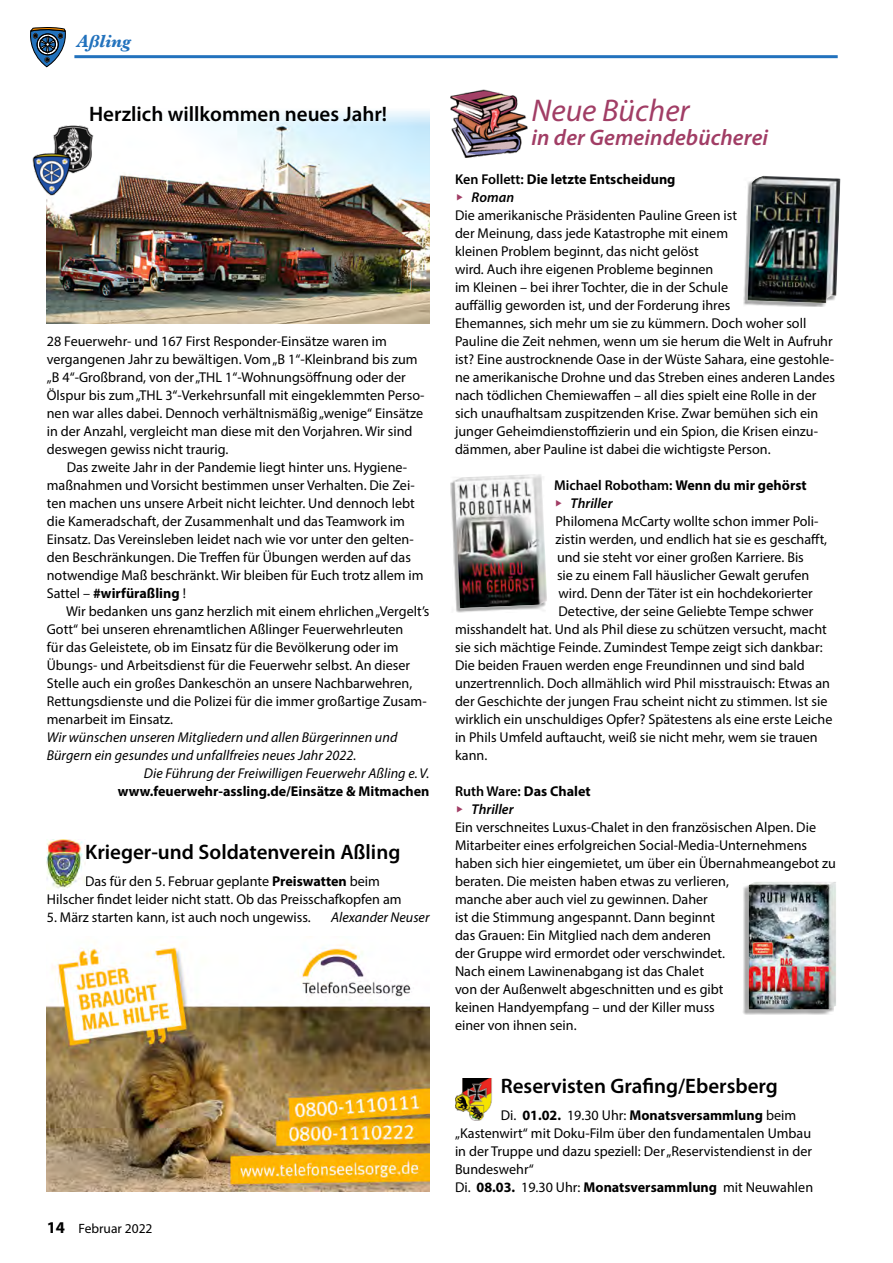
<style>
.page{position:relative;width:893px;height:1263px;background:#fff}
.page>*{position:absolute;margin:0;border:0;box-sizing:border-box;transform-origin:0 0}
.Head_14_reg_-_2_Zeil{font:italic 31.5px "Myriad Pro";color:#a13d65}
.Head_14_reg_-_2_Zeil-2{font:italic 600 22.5px "Myriad Pro";letter-spacing:.005em;color:#a13d65}
.Head_14_semib_-_1_Ze{font:600 21px "Myriad Pro";color:#000}
.Head_14_reg_-_2_Zeil-3{font:600 21px "Myriad Pro";color:#000}
.t1{font:italic 700 18px "Baskerville";color:#2272bd}
.allg__Fließtext{font:14.25px/18px "Myriad Pro";color:#000}
.allg__Fließtext-2{font:italic 14.25px/18px "Myriad Pro";letter-spacing:.005em;color:#000}
.allg__Fließtext-3{font:700 14.25px "Myriad Pro";color:#000}
.allg__Fließtext-4{font:600 14.25px "Myriad Pro";color:#000}
.allg__Fließtext-5{font:italic 600 14.25px "Myriad Pro";color:#000}
.t2{font:13.5px "Myriad Pro";color:#000}
.s1{font-weight:700}
.s2{font-weight:700;font-size:16.5px}
.s3{font-weight:600}
.s4{color:#a13d65}
</style>
<div class="page">
<img style="left:455px;top:1078px;width:37px;height:43px">
<img style="left:450px;top:89px;width:78px;height:69px">
<div style="left:743px;top:177px;width:95px;height:130px;background:#000;opacity:.35"></div>
<img style="left:747px;top:176px;width:94px;height:127px">
<div style="left:450px;top:476px;width:96px;height:137px;background:#000;opacity:.35"></div>
<img style="left:454px;top:474px;width:93px;height:134px">
<div style="left:743px;top:884px;width:91px;height:131px;background:#000;opacity:.35"></div>
<img style="left:748px;top:882px;width:88px;height:127px">
<img style="left:47px;top:111px;width:382px;height:212px">
<hr style="left:74px;top:55px;width:764px;height:3px;background:#2272bd">
<img style="left:47px;top:945px;width:382px;height:247px">
<svg style="left:30px;top:27px;width:36px;height:40px"></svg>
<img style="left:47px;top:839px;width:38px;height:50px">
<img style="left:32px;top:126px;width:62px;height:70px">
<p class="t1" style="left:77px;top:28px;width:56px">Aßling</p>
<p class="Head_14_semib_-_1_Ze" style="left:89px;top:100px;width:300px">Herzlich willkommen neues Jahr!</p>
<p class="allg__Fließtext" style="left:47px;top:332px;width:379px">28 Feuerwehr- und 167 First Responder-Einsätze waren im vergangenen Jahr zu bewältigen. Vom „B 1“-Kleinbrand bis zum „B 4“-Großbrand, von der „THL 1“-Wohnungsöffnung oder der Ölspur bis zum „THL 3“-Verkehrsunfall mit eingeklemmten Perso&shy;nen war alles dabei. Dennoch verhältnismäßig „wenige“ Einsätze in der Anzahl, vergleicht man diese mit den Vorjahren. Wir sind deswegen gewiss nicht traurig.</p>
<p class="allg__Fließtext" style="left:47px;top:458px;width:378px;text-indent:20px">Das zweite Jahr in der Pandemie liegt hinter uns. Hygiene&shy;maßnahmen und Vorsicht bestimmen unser Verhalten. Die Zei&shy;ten machen uns unsere Arbeit nicht leichter. Und dennoch lebt die Kameradschaft, der Zusammenhalt und das Teamwork im Einsatz. Das Vereinsleben leidet nach wie vor unter den gelten&shy;den Beschränkungen. Die Treffen für Übungen werden auf das notwendige Maß beschränkt. Wir bleiben für Euch trotz allem im Sattel – <span class="s1">#wirfüraßling</span> !</p>
<p class="allg__Fließtext" style="left:47px;top:602px;width:384px;text-indent:19px">Wir bedanken uns ganz herzlich mit einem ehrlichen „Vergelt’s Gott“ bei unseren ehrenamtlichen Aßlinger Feuerwehrleuten<br>für das Geleistete, ob im Einsatz für die Bevölkerung oder im Übungs- und Arbeitsdienst für die Feuerwehr selbst. An dieser Stelle auch ein großes Dankeschön an unsere Nachbarwehren, Rettungsdienste und die Polizei für die immer großartige Zusam&shy;menarbeit im Einsatz.</p>
<p class="allg__Fließtext-2" style="left:47px;top:728px;width:352px">Wir wünschen unseren Mitgliedern und allen Bürgerinnen und<br>Bürgern ein gesundes und unfallfreies neues Jahr 2022.</p>
<p class="allg__Fließtext-2" style="left:144px;top:764px;width:287px">Die Führung der Freiwilligen Feuerwehr Aßling e. V.</p>
<p class="allg__Fließtext-3" style="left:118px;top:781px;width:313px">www.feuerwehr-assling.de/Einsätze &amp; Mitmachen</p>
<p class="Head_14_semib_-_1_Ze" style="left:85px;top:838px;width:317px">Krieger-und Soldatenverein Aßling</p>
<p class="allg__Fließtext" style="left:47px;top:872px;width:356px;text-indent:38px">Das für den 5. Februar geplante <span class="s1">Preiswatten</span> beim<br>Hilscher findet leider nicht statt. Ob das Preisschafkopfen am</p>
<p class="allg__Fließtext" style="left:47px;top:908px;width:266px">5. März starten kann, ist auch noch ungewiss.</p>
<p class="allg__Fließtext-2" style="left:331px;top:908px;width:100px">Alexander Neuser</p>
<p class="t2" style="left:47px;top:1220px;width:107px"><span class="s2">14</span> Februar 2022</p>
<p class="Head_14_reg_-_2_Zeil" style="left:531px;top:91px;width:160px">Neue Bücher</p>
<p class="Head_14_reg_-_2_Zeil-2" style="left:531px;top:123px;width:238px">in der Gemeindebücherei</p>
<p class="allg__Fließtext-3" style="left:455px;top:169px;width:222px"><span class="s3">Ken Follett:</span> Die letzte Entscheidung</p>
<p class="allg__Fließtext-5" style="left:455px;top:188px;width:61px"><span class="s4">◆</span> Roman</p>
<p class="allg__Fließtext" style="left:455px;top:206px;width:382px">Die amerikanische Präsidenten Pauline Green ist<br>der Meinung, dass jede Katastrophe mit einem<br>kleinen Problem beginnt, das nicht gelöst<br>wird. Auch ihre eigenen Probleme beginnen<br>im Kleinen – bei ihrer Tochter, die in der Schule<br>auffällig geworden ist, und der Forderung ihres<br>Ehemannes, sich mehr um sie zu kümmern. Doch woher soll Pauline die Zeit nehmen, wenn um sie herum die Welt in Aufruhr ist? Eine austrocknende Oase in der Wüste Sahara, eine gestohle&shy;ne amerikanische Drohne und das Streben eines anderen Landes nach tödlichen Chemiewaffen – all dies spielt eine Rolle in der sich unaufhaltsam zuspitzenden Krise. Zwar bemühen sich ein junger Geheimdienstoffizierin und ein Spion, die Krisen einzu&shy;dämmen, aber Pauline ist dabei die wichtigste Person.</p>
<p class="allg__Fließtext-4" style="left:554px;top:476px;width:254px">Michael Robotham: <span class="s1">Wenn du mir gehörst</span></p>
<p class="allg__Fließtext-5" style="left:554px;top:494px;width:60px"><span class="s4">◆</span> Thriller</p>
<p class="allg__Fließtext" style="left:555px;top:512px;width:265px">Philomena McCarty wollte schon immer Poli-</p>
<p class="allg__Fließtext" style="left:555px;top:530px;width:273px">zistin werden, und endlich hat sie es geschafft,</p>
<p class="allg__Fließtext" style="left:557px;top:548px;width:248px">und sie steht vor einer großen Karriere. Bis</p>
<p class="allg__Fließtext" style="left:557px;top:566px;width:254px">sie zu einem Fall häuslicher Gewalt gerufen</p>
<p class="allg__Fließtext" style="left:558px;top:584px;width:256px">wird. Denn der Täter ist ein hochdekorierter</p>
<p class="allg__Fließtext" style="left:558px;top:602px;width:257px">Detective, der seine Geliebte Tempe schwer</p>
<p class="allg__Fließtext" style="left:455px;top:620px;width:373px">misshandelt hat. Und als Phil diese zu schützen versucht, macht</p>
<p class="allg__Fließtext" style="left:455px;top:638px;width:369px">sie sich mächtige Feinde. Zumindest Tempe zeigt sich dankbar:</p>
<p class="allg__Fließtext" style="left:455px;top:656px;width:351px">Die beiden Frauen werden enge Freundinnen und sind bald</p>
<p class="allg__Fließtext" style="left:455px;top:674px;width:377px">unzertrennlich. Doch allmählich wird Phil misstrauisch: Etwas an</p>
<p class="allg__Fließtext" style="left:455px;top:692px;width:374px">der Geschichte der jungen Frau scheint nicht zu stimmen. Ist sie</p>
<p class="allg__Fließtext" style="left:455px;top:710px;width:379px">wirklich ein unschuldiges Opfer? Spätestens als eine erste Leiche</p>
<p class="allg__Fließtext" style="left:455px;top:728px;width:364px">in Phils Umfeld auftaucht, weiß sie nicht mehr, wem sie trauen</p>
<p class="allg__Fließtext" style="left:455px;top:746px;width:34px">kann.</p>
<p class="allg__Fließtext-4" style="left:455px;top:782px;width:137px">Ruth Ware: <span class="s1">Das Chalet</span></p>
<p class="allg__Fließtext-5" style="left:455px;top:800px;width:60px"><span class="s4">◆</span> Thriller</p>
<p class="allg__Fließtext" style="left:455px;top:818px;width:383px">Ein verschneites Luxus-Chalet in den französischen Alpen. Die Mitarbeiter eines erfolgreichen Social-Media-Unternehmens haben sich hier eingemietet, um über ein Übernahmeangebot zu beraten. Die meisten haben etwas zu verlieren,<br>manche aber auch viel zu gewinnen. Daher<br>ist die Stimmung angespannt. Dann beginnt<br>das Grauen: Ein Mitglied nach dem anderen<br>der Gruppe wird ermordet oder verschwindet.<br>Nach einem Lawinenabgang ist das Chalet<br>von der Außenwelt abgeschnitten und es gibt<br>keinen Handyempfang – und der Killer muss<br>einer von ihnen sein.</p>
<p class="Head_14_reg_-_2_Zeil-3" style="left:501px;top:1072px;width:279px">Reservisten Grafing/Ebersberg</p>
<p class="allg__Fließtext" style="left:455px;top:1106px;width:359px;text-indent:46px">Di. <span class="s1">01.02.</span> 19.30 Uhr: <span class="s1">Monatsversammlung</span> beim „Kastenwirt“ mit Doku-Film über den fundamentalen Umbau in der Truppe und dazu speziell: Der „Reservistendienst in der Bundeswehr“</p>
<p class="allg__Fließtext" style="left:455px;top:1178px;width:360px">Di. <span class="s1">08.03.</span> 19.30 Uhr: <span class="s1">Monatsversammlung</span> mit Neuwahlen</p>
</div>
